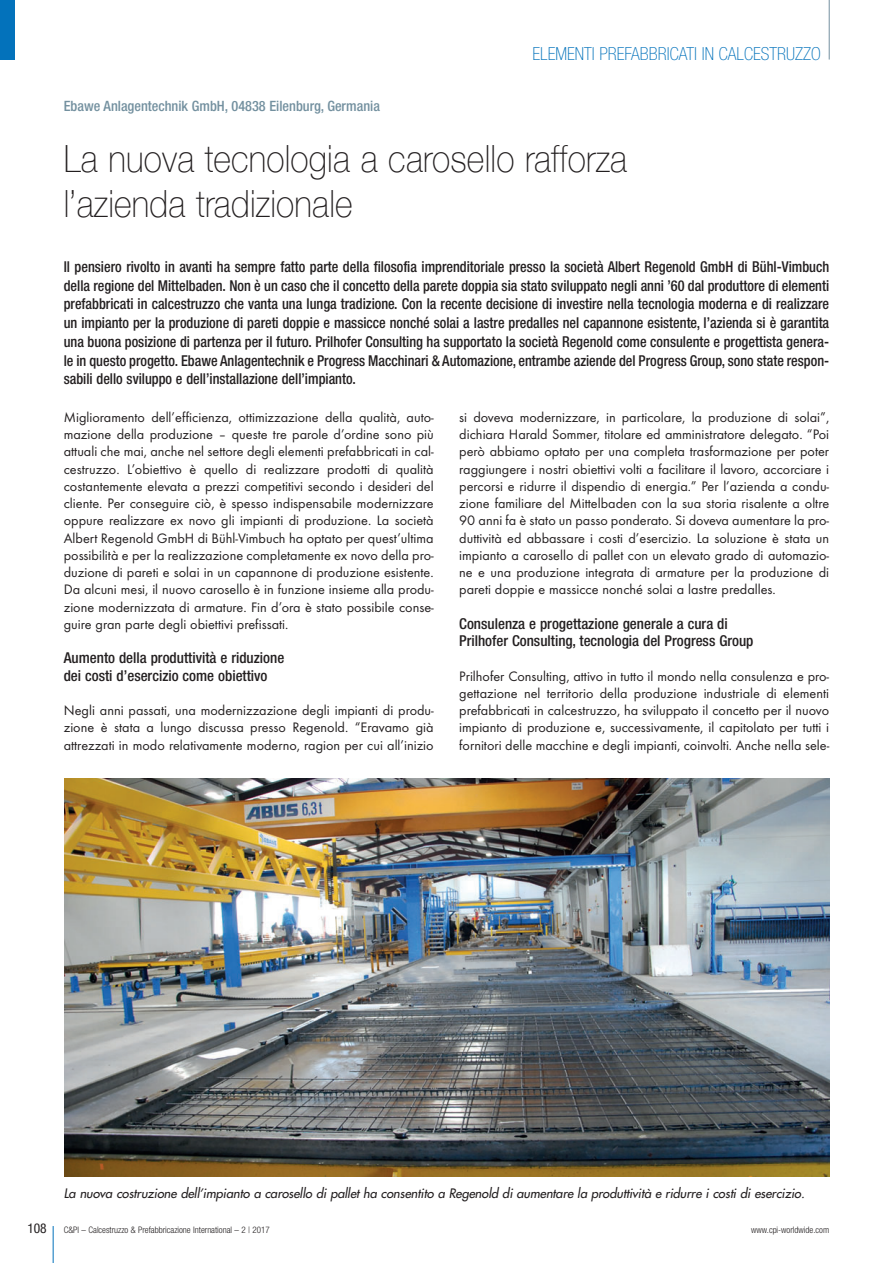
<style>
.page{position:relative;width:893px;height:1263px;background:#fff}
.page>*{position:absolute;margin:0;border:0;box-sizing:border-box;transform-origin:0 0}
.t1{font:100 37.5px/45px "Helvetica Neue";letter-spacing:.005em;color:#231f20;scale:.9 1}
.t2{font:100 condensed 18px "Helvetica Neue";color:#0372bb}
.t3{font:500 condensed 15px/18.8px "Helvetica Neue";color:#231f20;text-align:justify;scale:.95 1}
.t4{font:500 condensed 15px/17.2px "Helvetica Neue";color:#231f20}
.t5{font:14.25px/17.2px "Futura T";color:#231f20;text-align:justify}
.t6{font:500 condensed 14.25px "Helvetica Neue";color:#73909f}
.t7{font:condensed 13.5px "Helvetica Neue";color:#231f20}
.t8{font:italic 12.75px "Futura";color:#231f20}
.t9{font:300 condensed 9px "Helvetica Neue";color:#231f20}
</style>
<div class="page">
<hr style="left:53px;top:1226px;width:1px;height:37px;background:#0372bb">
<hr style="left:829px;top:0;width:1px;height:60px;background:#73909f">
<div style="left:0;top:0;width:15px;height:60px;background:#0372bb"></div>
<img style="left:64px;top:778px;width:765px;height:398px">
<p class="t6" style="left:64px;top:101px;width:318px">Ebawe Anlagentechnik GmbH, 04838 Eilenburg, Germania</p>
<p class="t2" style="left:533px;top:47px;width:290px">ELEMENTI PREFABBRICATI IN CALCESTRUZZO</p>
<h1 class="t1" style="left:64px;top:136px;width:627px">La nuova tecnologia a carosello rafforza l’azienda tradizionale</h1>
<p class="t3" style="left:64px;top:258px;width:807px">Il pensiero rivolto in avanti ha sempre fatto parte della filosofia imprenditoriale presso la società Albert Regenold GmbH di Bühl-Vimbuch della regione del Mittelbaden. Non è un caso che il concetto della parete doppia sia stato sviluppato negli anni ’60 dal produttore di elementi prefabbricati in calcestruzzo che vanta una lunga tradizione. Con la recente decisione di investire nella tecnologia moderna e di realizzare un impianto per la produzione di pareti doppie e massicce nonché solai a lastre predalles nel capannone esistente, l’azienda si è garantita una buona posizione di partenza per il futuro. Prilhofer Consulting ha supportato la società Regenold come consulente e progettista genera&shy;le in questo progetto. Ebawe Anlagentechnik e Progress Macchinari &amp; Automazione, entrambe aziende del Progress Group, sono state respon&shy;sabili dello sviluppo e dell’installazione dell’impianto.</p>
<p class="t5" style="left:64px;top:410px;width:371px">Miglioramento dell’efficienza, ottimizzazione della qualità, auto&shy;mazione della produzione – queste tre parole d’ordine sono più attuali che mai, anche nel settore degli elementi prefabbricati in cal&shy;cestruzzo. L’obiettivo è quello di realizzare prodotti di qualità costantemente elevata a prezzi competitivi secondo i desideri del cliente. Per conseguire ciò, è spesso indispensabile modernizzare oppure realizzare ex novo gli impianti di produzione. La società Albert Regenold GmbH di Bühl-Vimbuch ha optato per quest’ultima possibilità e per la realizzazione completamente ex novo della pro&shy;duzione di pareti e solai in un capannone di produzione esistente.<br>Da alcuni mesi, il nuovo carosello è in funzione insieme alla produ&shy;zione modernizzata di armature. Fin d’ora è stato possibile conse&shy;guire gran parte degli obiettivi prefissati.</p>
<p class="t4" style="left:64px;top:651px;width:222px">Aumento della produttività e riduzione dei costi d’esercizio come obiettivo</p>
<p class="t5" style="left:64px;top:703px;width:371px">Negli anni passati, una modernizzazione degli impianti di produ&shy;zione è stata a lungo discussa presso Regenold. “Eravamo già attrezzati in modo relativamente moderno, ragion per cui all’inizio</p>
<p class="t5" style="left:459px;top:410px;width:371px">si doveva modernizzare, in particolare, la produzione di solai”, dichiara Harald Sommer, titolare ed amministratore delegato. “Poi però abbiamo optato per una completa trasformazione per poter raggiungere i nostri obiettivi volti a facilitare il lavoro, accorciare i percorsi e ridurre il dispendio di energia.” Per l’azienda a condu&shy;zione familiare del Mittelbaden con la sua storia risalente a oltre 90 anni fa è stato un passo ponderato. Si doveva aumentare la pro&shy;duttività ed abbassare i costi d’esercizio. La soluzione è stata un impianto a carosello di pallet con un elevato grado di automazio&shy;ne e una produzione integrata di armature per la produzione di pareti doppie e massicce nonché solai a lastre predalles.</p>
<p class="t4" style="left:459px;top:616px;width:296px">Consulenza e progettazione generale a cura di<br>Prilhofer Consulting, tecnologia del Progress Group</p>
<p class="t5" style="left:459px;top:668px;width:371px">Prilhofer Consulting, attivo in tutto il mondo nella consulenza e pro&shy;gettazione nel territorio della produzione industriale di elementi prefabbricati in calcestruzzo, ha sviluppato il concetto per il nuovo impianto di produzione e, successivamente, il capitolato per tutti i fornitori delle macchine e degli impianti, coinvolti. Anche nella sele-</p>
<p class="t8" style="left:64px;top:1187px;width:745px">La nuova costruzione dell’impianto a carosello di pallet ha consentito a Regenold di aumentare la produttività e ridurre i costi di esercizio.</p>
<p class="t7" style="left:28px;top:1223px;width:21px">108</p>
<p class="t9" style="left:64px;top:1226px;width:208px">C&amp;PI – Calcestruzzo &amp; Prefabbricazione International – 2 | 2017</p>
<p class="t9" style="left:751px;top:1226px;width:79px">www.cpi-worldwide.com</p>
</div>
